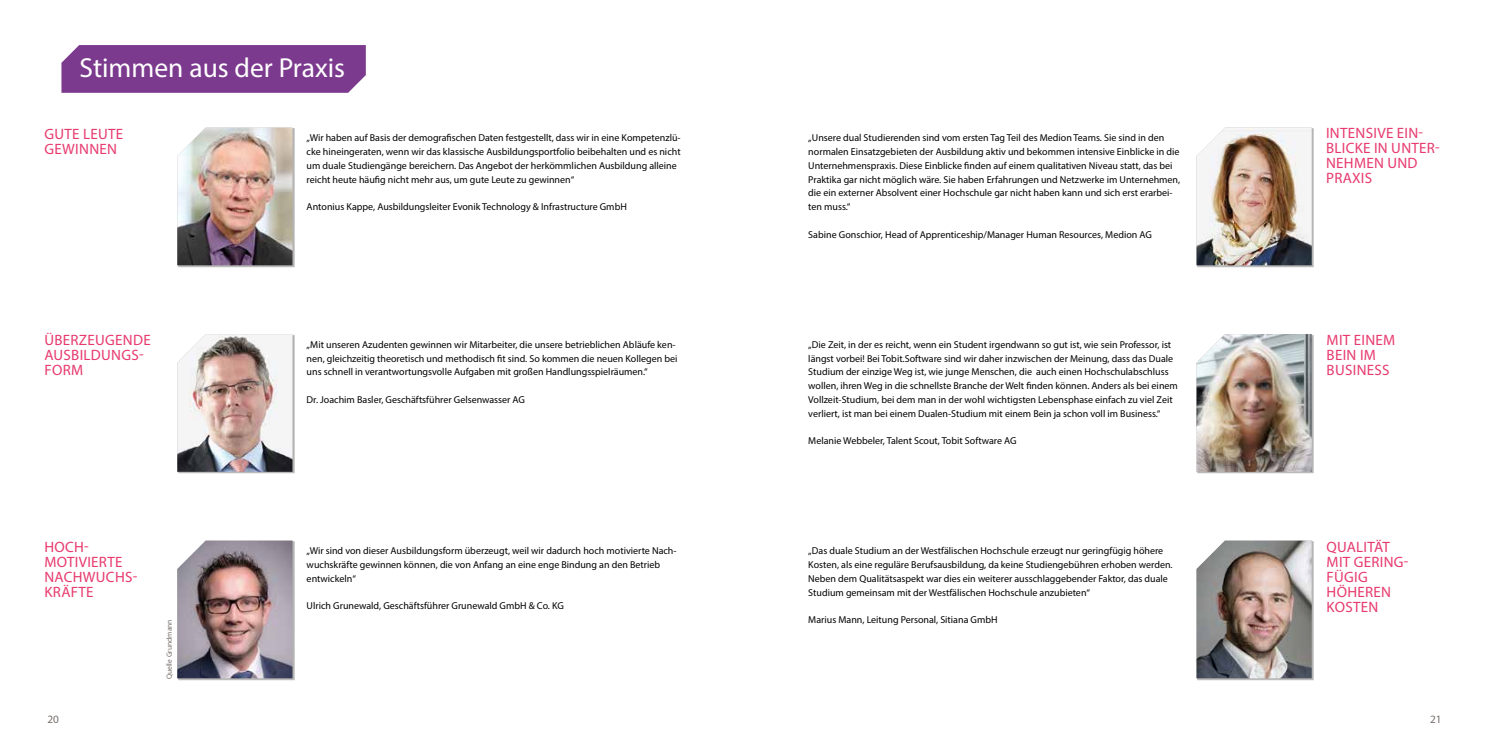
<style>
.page{position:relative;width:1489px;height:745px;background:#fff}
.page>*{position:absolute;margin:0;border:0;box-sizing:border-box;transform-origin:0 0}
.t1{font:27.5px "Myriad Pro";color:#fff}
.t2{font:15px/15px "Myriad Pro";letter-spacing:.02em;color:#e7396e}
.t3{font:11.25px "Myriad Pro";color:#746e6b}
.t4{font:10px/13.8px "Myriad Pro";color:#000}
.t5{font:7.5px "Myriad Pro";color:#746e6b}
</style>
<div class="page">
<div style="left:178px;top:128px;width:116px;height:139px;background:#000;opacity:.3"></div>
<img style="left:177px;top:128px;width:115px;height:137px">
<div style="left:1196px;top:128px;width:117px;height:139px;background:#000;opacity:.3"></div>
<img style="left:1196px;top:128px;width:115px;height:137px">
<div style="left:178px;top:334px;width:116px;height:139px;background:#000;opacity:.3"></div>
<img style="left:177px;top:334px;width:115px;height:137px">
<div style="left:178px;top:540px;width:116px;height:140px;background:#000;opacity:.3"></div>
<img style="left:177px;top:540px;width:115px;height:138px">
<div style="left:1196px;top:334px;width:117px;height:139px;background:#000;opacity:.3"></div>
<img style="left:1196px;top:334px;width:115px;height:137px">
<div style="left:1196px;top:540px;width:117px;height:140px;background:#000;opacity:.3"></div>
<img style="left:1196px;top:540px;width:115px;height:138px">
<div style="left:61px;top:45px;width:305px;height:48px;background:#7c3a8e"></div>
<h1 class="t1" style="left:80px;top:50px;width:267px">Stimmen aus der Praxis</h1>
<h2 class="t2" style="left:44px;top:126px;width:80px">GUTE LEUTE<br>GEWINNEN</h2>
<h2 class="t2" style="left:44px;top:332px;width:108px">ÜBERZEUGENDE<br>AUSBILDUNGS-<br>FORM</h2>
<h2 class="t2" style="left:44px;top:538px;width:94px">HOCH-<br>MOTIVIERTE<br>NACHWUCHS-<br>KRÄFTE</h2>
<p class="t5" style="left:165px;top:679px;width:61px;rotate:-90deg">Quelle Grundmann</p>
<p class="t4" style="left:306px;top:131px;width:375px">„Wir haben auf Basis der demografischen Daten festgestellt, dass wir in eine Kompetenzlü&shy;cke hineingeraten, wenn wir das klassische Ausbildungsportfolio beibehalten und es nicht um duale Studiengänge bereichern. Das Angebot der herkömmlichen Ausbildung alleine reicht heute häufig nicht mehr aus, um gute Leute zu gewinnen“</p>
<p class="t4" style="left:306px;top:200px;width:322px">Antonius Kappe, Ausbildungsleiter Evonik Technology &amp; Infrastructure GmbH</p>
<p class="t4" style="left:306px;top:337px;width:372px">„Mit unseren Azudenten gewinnen wir Mitarbeiter, die unsere betrieblichen Abläufe ken&shy;nen, gleichzeitig theoretisch und methodisch fit sind. So kommen die neuen Kollegen bei uns schnell in verantwortungsvolle Aufgaben mit großen Handlungsspielräumen.“</p>
<p class="t4" style="left:306px;top:392px;width:220px">Dr. Joachim Basler, Geschäftsführer Gelsenwasser AG</p>
<p class="t4" style="left:306px;top:543px;width:371px">„Wir sind von dieser Ausbildungsform überzeugt, weil wir dadurch hoch motivierte Nach&shy;wuchskräfte gewinnen können, die von Anfang an eine enge Bindung an den Betrieb entwickeln“</p>
<p class="t4" style="left:306px;top:598px;width:259px">Ulrich Grunewald, Geschäftsführer Grunewald GmbH &amp; Co. KG</p>
<p class="t4" style="left:808px;top:131px;width:373px">„Unsere dual Studierenden sind vom ersten Tag Teil des Medion Teams. Sie sind in den normalen Einsatzgebieten der Ausbildung aktiv und bekommen intensive Einblicke in die Unternehmenspraxis. Diese Einblicke finden auf einem qualitativen Niveau statt, das bei Praktika gar nicht möglich wäre. Sie haben Erfahrungen und Netzwerke im Unternehmen, die ein externer Absolvent einer Hochschule gar nicht haben kann und sich erst erarbei&shy;ten muss.“</p>
<p class="t4" style="left:808px;top:227px;width:345px">Sabine Gonschior, Head of Apprenticeship/Manager Human Resources, Medion AG</p>
<p class="t4" style="left:808px;top:337px;width:371px">„Die Zeit, in der es reicht, wenn ein Student irgendwann so gut ist, wie sein Professor, ist längst vorbei! Bei Tobit.Software sind wir daher inzwischen der Meinung, dass das Duale Studium der einzige Weg ist, wie junge Menschen, die auch einen Hochschulabschluss wollen, ihren Weg in die schnellste Branche der Welt finden können. Anders als bei einem Vollzeit-Studium, bei dem man in der wohl wichtigsten Lebensphase einfach zu viel Zeit verliert, ist man bei einem Dualen-Studium mit einem Bein ja schon voll im Business.“</p>
<p class="t4" style="left:808px;top:433px;width:210px">Melanie Webbeler, Talent Scout, Tobit Software AG</p>
<p class="t4" style="left:808px;top:543px;width:366px">„Das duale Studium an der Westfälischen Hochschule erzeugt nur geringfügig höhere Kosten, als eine reguläre Berufsausbildung, da keine Studiengebühren erhoben werden.<br>Neben dem Qualitätsaspekt war dies ein weiterer ausschlaggebender Faktor, das duale Studium gemeinsam mit der Westfälischen Hochschule anzubieten“</p>
<p class="t4" style="left:808px;top:612px;width:191px">Marius Mann, Leitung Personal, Sitiana GmbH</p>
<h2 class="t2" style="left:1325px;top:125px;width:115px">INTENSIVE EIN-<br>BLICKE IN UNTER-<br>NEHMEN UND<br>PRAXIS</h2>
<h2 class="t2" style="left:1326px;top:332px;width:70px">MIT EINEM<br>BEIN IM<br>BUSINESS</h2>
<h2 class="t2" style="left:1326px;top:538px;width:83px">QUALITÄT<br>MIT GERING-<br>FÜGIG<br>HÖHEREN<br>KOSTEN</h2>
<p class="t3" style="left:47px;top:711px;width:13px">20</p>
<p class="t3" style="left:1429px;top:711px;width:13px">21</p>
</div>
